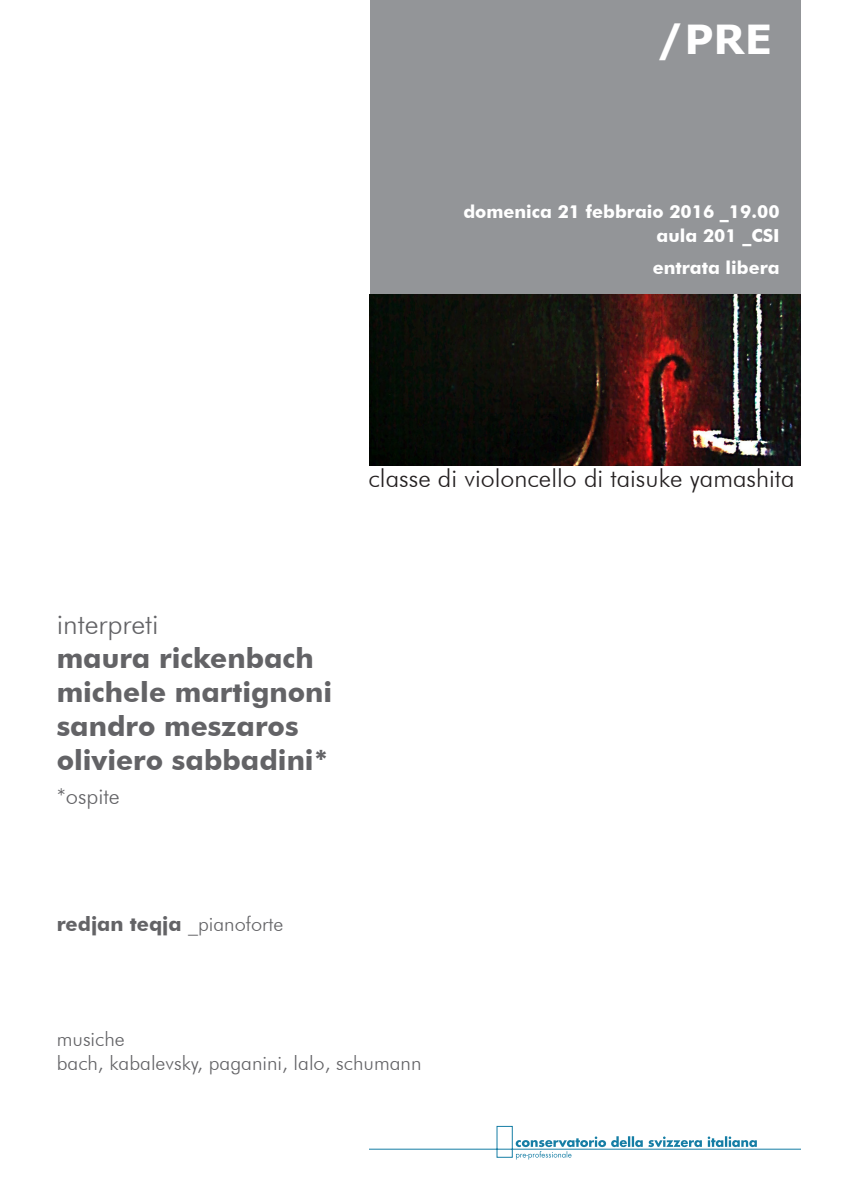
<style>
.page{position:relative;width:842px;height:1191px;background:#fff}
.page>*{position:absolute;margin:0;border:0;box-sizing:border-box;transform-origin:0 0}
.t1{font:700 40px "Verdana";color:#fff}
.t2{font:700 28px "Futura BT";color:#636366}
.t3{font:300 28px "Futura BT";color:#636366}
.t4{font:300 25px "Futura BT";color:#231f20}
.t5{font:300 22px "Futura BT";color:#636366}
.t6{font:300 20px "Futura BT";color:#636366}
.t7{font:700 20px "Futura BT";color:#636366}
.t8{font:700 18px "Futura BT";color:#fff}
.s1{font-weight:300}
</style>
<div class="page">
<div style="left:370px;top:0;width:431px;height:295px;background:#939598"></div>
<svg style="left:370px;top:1126px;width:431px;height:33px"></svg>
<img style="left:370px;top:295px;width:431px;height:170px">
<p class="t1" style="left:657px;top:11px;width:117px">/PRE</p>
<p class="t8" style="left:463px;top:200px;width:318px">domenica 21 febbraio 2016 _19.00</p>
<p class="t8" style="left:657px;top:224px;width:124px">aula 201 _CSI</p>
<p class="t8" style="left:653px;top:256px;width:128px">entrata libera</p>
<p class="t4" style="left:369px;top:463px;width:428px">classe di violoncello di taisuke yamashita</p>
<p class="t3" style="left:57px;top:606px;width:103px">interpreti</p>
<p class="t2" style="left:57px;top:640px;width:259px">maura rickenbach</p>
<p class="t2" style="left:57px;top:674px;width:277px">michele martignoni</p>
<p class="t2" style="left:57px;top:708px;width:243px">sandro meszaros</p>
<p class="t2" style="left:57px;top:742px;width:273px">oliviero sabbadini*</p>
<p class="t5" style="left:57px;top:782px;width:65px">*ospite</p>
<p class="t7" style="left:57px;top:911px;width:228px">redjan teqja <span class="s1">_pianoforte</span></p>
<p class="t6" style="left:57px;top:1026px;width:70px">musiche</p>
<p class="t6" style="left:57px;top:1050px;width:366px">bach, kabalevsky, paganini, lalo, schumann</p>
</div>
